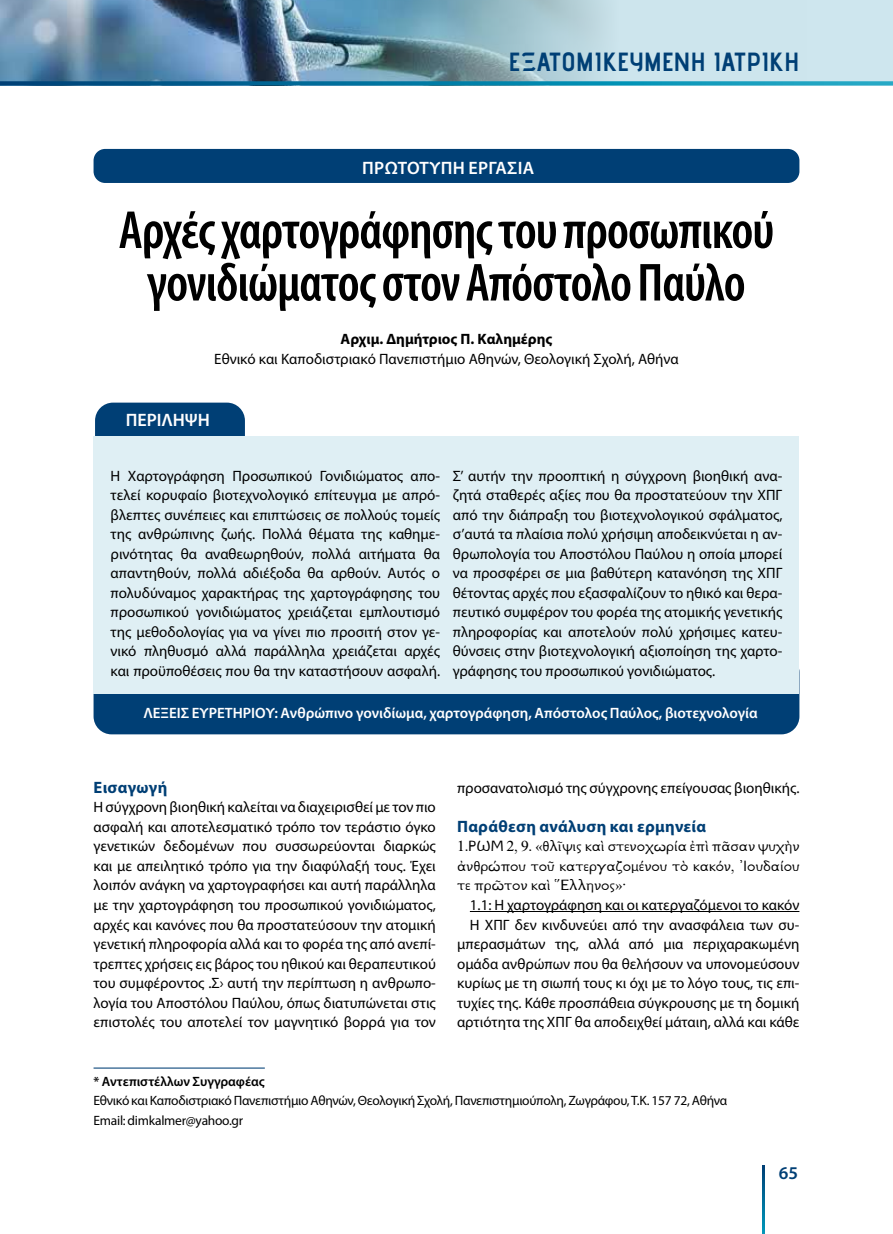
<style>
.page{position:relative;width:893px;height:1234px;background:#fff}
.page>*{position:absolute;margin:0;border:0;box-sizing:border-box;transform-origin:0 0}
.t1{font:600 condensed 54px/52.5px "Myriad Pro";letter-spacing:-.02em;color:#000;text-align:center}
.t2{font:700 26.25px "Advent Pro";color:#003f75}
.t3{font:600 18px "Myriad Pro";letter-spacing:.02em;color:#fff}
.t4{font:600 18px "Myriad Pro";color:#fff}
.t5{font:600 18px "Myriad Pro";color:#003f75}
.t6{font:700 16.5px "Myriad Pro";letter-spacing:.02em;color:#003f75}
.t7{font:15px/19.5px "Myriad Pro";color:#000;text-align:justify}
.t8{font:15px/19.5px "New Athena Unicode";color:#000;text-align:justify}
.t9{font:600 15px "Myriad Pro";color:#fff}
.t10{font:700 15px "Myriad Pro";color:#000}
.t11{font:13.5px/19.5px "Myriad Pro";letter-spacing:-.02em;color:#000}
.t12{font:600 13.5px "Myriad Pro";color:#000}
</style>
<div class="page">
<div style="left:0;top:0;width:893px;height:85px;background:#cee6ee"></div>
<img style="left:1px;top:0;width:602px;height:81px">
<svg style="left:1px;top:81px;width:892px;height:4px;background:#107da5"></svg>
<svg style="left:762px;top:1165px;width:2px;height:68px"></svg>
<div style="left:94px;top:654px;width:705px;height:80px;background:#003f75;border-radius:18px"></div>
<hr style="left:94px;top:1067px;width:171px;height:1px;background:#003f75">
<div style="left:94px;top:149px;width:705px;height:34px;background:#003f75;border-radius:12px"></div>
<div style="left:95px;top:402px;width:150px;height:205px;background:#003f75;border-radius:18px"></div>
<div style="left:94px;top:436px;width:705px;height:257px;background:#dfeff4"></div>
<hr style="left:470px;top:910px;width:329px;height:1px;background:#000">
<h2 class="t2" style="left:508px;top:45px;width:289px">ΕΞΑΤΟΜΙΚΕΥΜΈΝΗ ΙΑΤΡΙΚΉ</h2>
<p class="t3" style="left:362px;top:156px;width:174px">ΠΡΩΤΟΤΥΠΗ ΕΡΓΑΣΙΑ</p>
<h1 class="t1" style="left:119px;top:203px;width:657px">Αρχές χαρτογράφησης του προσωπικού γονιδιώματος στον Απόστολο Παύλο</h1>
<p class="t10" style="left:341px;top:329px;width:213px">Αρχιμ. Δημήτριος Π. Καλημέρης</p>
<p class="t7" style="left:214px;top:348px;width:466px">Εθνικό και Καποδιστριακό Πανεπιστήμιο Αθηνών, Θεολογική Σχολή, Αθήνα</p>
<p class="t4" style="left:126px;top:408px;width:86px">ΠΕΡΙΛΗΨΗ</p>
<p class="t7" style="left:111px;top:465px;width:331px">Η Χαρτογράφηση Προσωπικού Γονιδιώματος απο&shy;τελεί κορυφαίο βιοτεχνολογικό επίτευγμα με απρό&shy;βλεπτες συνέπειες και επιπτώσεις σε πολλούς τομείς της ανθρώπινης ζωής. Πολλά θέματα της καθημε&shy;ρινότητας θα αναθεωρηθούν, πολλά αιτήματα θα απαντηθούν, πολλά αδιέξοδα θα αρθούν. Αυτός ο πολυδύναμος χαρακτήρας της χαρτογράφησης του προσωπικού γονιδιώματος χρειάζεται εμπλουτισμό της μεθοδολογίας για να γίνει πιο προσιτή στον γε&shy;νικό πληθυσμό αλλά παράλληλα χρειάζεται αρχές και προϋποθέσεις που θα την καταστήσουν ασφαλή.</p>
<p class="t7" style="left:453px;top:465px;width:331px">Σ’ αυτήν την προοπτική η σύγχρονη βιοηθική ανα&shy;ζητά σταθερές αξίες που θα προστατεύουν την ΧΠΓ από την διάπραξη του βιοτεχνολογικού σφάλματος, σ’αυτά τα πλαίσια πολύ χρήσιμη αποδεικνύεται η αν&shy;θρωπολογία του Αποστόλου Παύλου η οποία μπορεί να προσφέρει σε μια βαθύτερη κατανόηση της ΧΠΓ θέτοντας αρχές που εξασφαλίζουν το ηθικό και θερα&shy;πευτικό συμφέρον του φορέα της ατομικής γενετικής πληροφορίας και αποτελούν πολύ χρήσιμες κατευ&shy;θύνσεις στην βιοτεχνολογική αξιοποίηση της χαρτο&shy;γράφησης του προσωπικού γονιδιώματος.</p>
<p class="t9" style="left:143px;top:703px;width:616px">ΛΕΞΕΙΣ ΕΥΡΕΤΗΡΙΟΥ: Ανθρώπινο γονιδίωμα, χαρτογράφηση, Απόστολος Παύλος, βιοτεχνολογία</p>
<p class="t6" style="left:94px;top:776px;width:75px">Εισαγωγή</p>
<p class="t7" style="left:94px;top:797px;width:344px">Η σύγχρονη βιοηθική καλείται να διαχειρισθεί με τον πιο ασφαλή και αποτελεσματικό τρόπο τον τεράστιο όγκο γενετικών δεδομένων που συσσωρεύονται διαρκώς και με απειλητικό τρόπο για την διαφύλαξή τους. Έχει λοιπόν ανάγκη να χαρτογραφήσει και αυτή παράλληλα με την χαρτογράφηση του προσωπικού γονιδιώματος, αρχές και κανόνες που θα προστατεύσουν την ατομική γενετική πληροφορία αλλά και το φορέα της από ανεπί&shy;τρεπτες χρήσεις εις βάρος του ηθικού και θεραπευτικού του συμφέροντος .Σ› αυτή την περίπτωση η ανθρωπο&shy;λογία του Αποστόλου Παύλου, όπως διατυπώνεται στις επιστολές του αποτελεί τον μαγνητικό βορρά για τον</p>
<p class="t7" style="left:457px;top:777px;width:344px">προσανατολισμό της σύγχρονης επείγουσας βιοηθικής.</p>
<p class="t6" style="left:457px;top:815px;width:250px">Παράθεση ανάλυση και ερμηνεία</p>
<p class="t8" style="left:457px;top:837px;width:344px">1.ΡΩΜ 2, 9. «θλῖψις καὶ στενοχωρία ἐπὶ πᾶσαν ψυχὴν ἀνθρώπου τοῦ κατεργαζομένου τὸ κακόν, ᾿Ιουδαίου τε πρῶτον καὶ ῞Ελληνος»·</p>
<p class="t7" style="left:457px;top:894px;width:344px;text-align:right">1.1: Η χαρτογράφηση και οι κατεργαζόμενοι το κακόν Η ΧΠΓ δεν κινδυνεύει από την ανασφάλεια των συ&shy;μπερασμάτων της, αλλά από μια περιχαρακωμένη ομάδα ανθρώπων που θα θελήσουν να υπονομεύσουν κυρίως με τη σιωπή τους κι όχι με το λόγο τους, τις επι&shy;τυχίες της. Κάθε προσπάθεια σύγκρουσης με τη δομική αρτιότητα της ΧΠΓ θα αποδειχθεί μάταιη, αλλά και κάθε</p>
<p class="t12" style="left:94px;top:1072px;width:173px">* Αντεπιστέλλων Συγγραφέας</p>
<p class="t11" style="left:94px;top:1090px;width:635px">Εθνικό και Καποδιστριακό Πανεπιστήμιο Αθηνών, Θεολογική Σχολή, Πανεπιστημιούπολη, Ζωγράφου, Τ.Κ. 157 72, Αθήνα<br>Email: dimkalmer@yahoo.gr</p>
<p class="t5" style="left:779px;top:1161px;width:21px">65</p>
</div>
